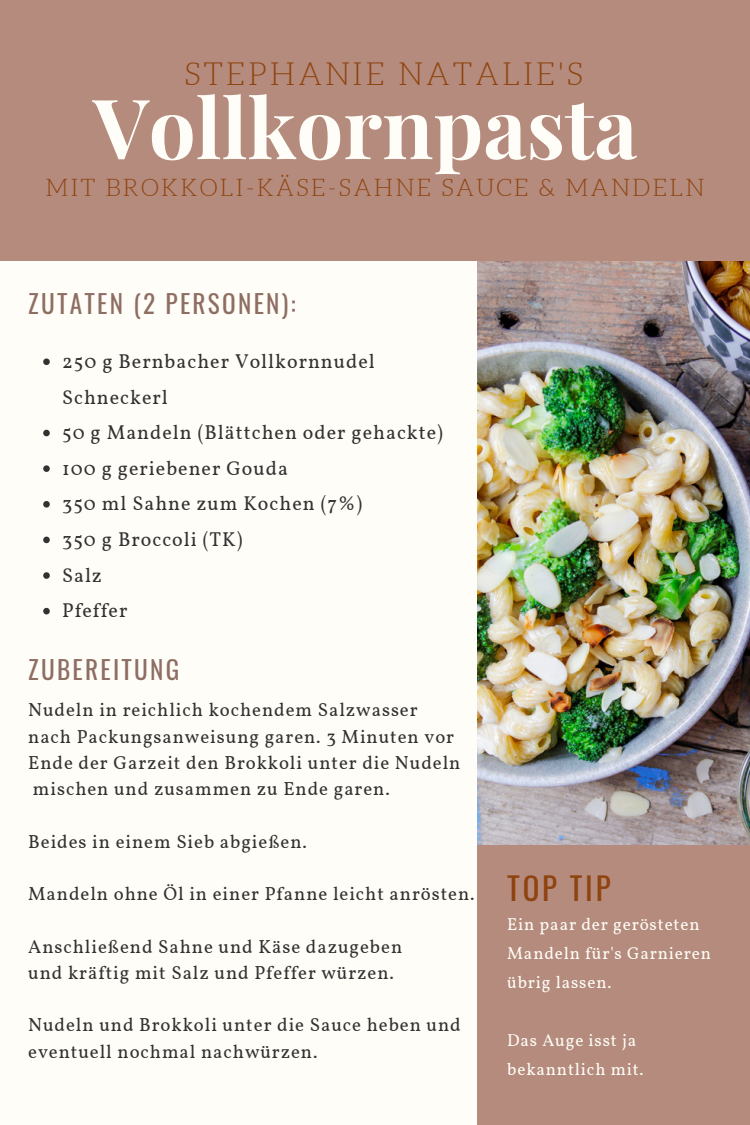
<style>
.page{position:relative;width:750px;height:1125px;background:#fffdf7}
.page>*{position:absolute;margin:0;border:0;box-sizing:border-box;transform-origin:0 0}
.t1{font:700 83.25px "Playfair Display";color:#fffdf7}
.t2{font:300 31.38px "Aleo";letter-spacing:.09em;color:#8f430e}
.t3{font:31px "Oswald";letter-spacing:.09em;color:#8f430e}
.t4{font:25.25px "Oswald";letter-spacing:.09em;color:#8e6e63}
.t5{font:300 23.88px "Aleo";letter-spacing:.09em;color:#8f430e}
.t6{font:20px/35.6px "Vollkorn";letter-spacing:.05em;color:#323232}
.t7{font:18.75px/26.2px "Vollkorn";letter-spacing:.05em;color:#323232}
.t8{font:17.12px/29px "Vollkorn";letter-spacing:.05em;color:#fffdf7}
</style>
<div class="page">
<img style="left:477px;top:261px;width:273px;height:584px">
<div style="left:0;top:0;width:750px;height:260px;background:#b48b7d"></div>
<div style="left:477px;top:845px;width:273px;height:280px;background:#b48b7d"></div>
<svg style="left:43px;top:359px;width:7px;height:6px"></svg>
<svg style="left:43px;top:430px;width:7px;height:6px"></svg>
<svg style="left:43px;top:465px;width:7px;height:7px"></svg>
<svg style="left:43px;top:501px;width:7px;height:7px"></svg>
<svg style="left:43px;top:537px;width:7px;height:6px"></svg>
<svg style="left:43px;top:572px;width:7px;height:7px"></svg>
<svg style="left:43px;top:608px;width:7px;height:6px"></svg>
<p class="t2" style="left:185px;top:57px;width:400px">STEPHANIE NATALIE'S</p>
<p class="t1" style="left:93px;top:69px;width:546px">Vollkornpasta</p>
<p class="t5" style="left:46px;top:175px;width:660px">MIT BROKKOLI-KÄSE-SAHNE SAUCE &amp; MANDELN</p>
<p class="t4" style="left:28px;top:284px;width:269px">ZUTATEN (2 PERSONEN):</p>
<p class="t6" style="left:62px;top:345px;width:314px">250 g Bernbacher Vollkornnudel<br>Schneckerl</p>
<p class="t6" style="left:62px;top:416px;width:382px">50 g Mandeln (Blättchen oder gehackte)</p>
<p class="t6" style="left:62px;top:452px;width:227px">100 g geriebener Gouda</p>
<p class="t6" style="left:62px;top:487px;width:302px">350 ml Sahne zum Kochen (7%)</p>
<p class="t6" style="left:62px;top:523px;width:182px">350 g Broccoli (TK)</p>
<p class="t6" style="left:62px;top:559px;width:41px">Salz</p>
<p class="t6" style="left:62px;top:594px;width:67px">Pfeffer</p>
<p class="t4" style="left:28px;top:650px;width:153px">ZUBEREITUNG</p>
<p class="t7" style="left:28px;top:698px;width:391px">Nudeln in reichlich kochendem Salzwasser</p>
<p class="t7" style="left:28px;top:725px;width:427px">nach Packungsanweisung garen. 3 Minuten vor</p>
<p class="t7" style="left:28px;top:751px;width:434px">Ende der Garzeit den Brokkoli unter die Nudeln mischen und zusammen zu Ende garen.</p>
<p class="t7" style="left:28px;top:830px;width:280px">Beides in einem Sieb abgießen.</p>
<p class="t7" style="left:28px;top:882px;width:448px">Mandeln ohne Öl in einer Pfanne leicht anrösten.</p>
<p class="t7" style="left:28px;top:935px;width:376px">Anschließend Sahne und Käse dazugeben</p>
<p class="t7" style="left:28px;top:961px;width:367px">und kräftig mit Salz und Pfeffer würzen.</p>
<p class="t7" style="left:28px;top:1013px;width:434px">Nudeln und Brokkoli unter die Sauce heben und</p>
<p class="t7" style="left:28px;top:1040px;width:291px">eventuell nochmal nachwürzen.</p>
<p class="t3" style="left:507px;top:864px;width:105px">TOP TIP</p>
<p class="t8" style="left:507px;top:911px;width:205px">Ein paar der gerösteten<br>Mandeln für's Garnieren übrig lassen.</p>
<p class="t8" style="left:507px;top:1027px;width:138px">Das Auge isst ja bekanntlich mit.</p>
</div>
